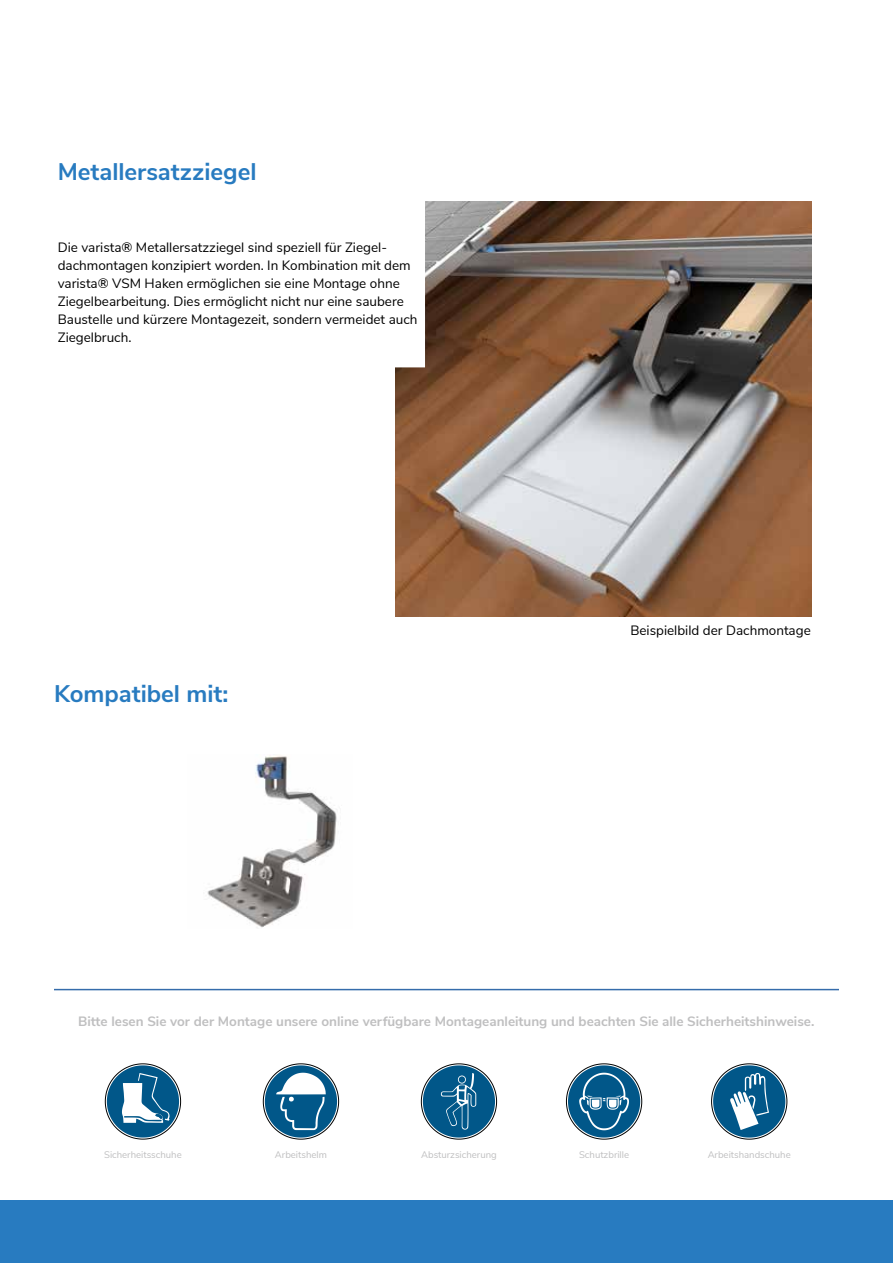
<style>
.page{position:relative;width:893px;height:1263px;background:#fff}
.page>*{position:absolute;margin:0;border:0;box-sizing:border-box;transform-origin:0 0}
.t1{font:700 24px "Nunito Sans";color:#287bc0}
.t2{font:13.5px/18px "Nunito Sans";color:#000}
.t3{font:700 13.5px "Nunito Sans";color:#bfbfc0}
.t4{font:9.6px "Nunito Sans";color:#bfbfc0}
</style>
<div class="page">
<div style="left:0;top:1200px;width:893px;height:63px;background:#287bc0"></div>
<img style="left:395px;top:202px;width:416px;height:415px">
<div style="left:54px;top:151px;width:367px;height:213px;background:#fff"></div>
<hr style="left:54px;top:989px;width:785px;height:1px;background:#356cab">
<svg style="left:105px;top:1064px;width:76px;height:75px"></svg>
<svg style="left:263px;top:1064px;width:76px;height:75px"></svg>
<svg style="left:711px;top:1064px;width:76px;height:75px"></svg>
<svg style="left:566px;top:1064px;width:76px;height:75px"></svg>
<svg style="left:421px;top:1064px;width:76px;height:75px"></svg>
<img style="left:207px;top:755px;width:130px;height:173px">
<h1 class="t1" style="left:58px;top:154px;width:200px">Metallersatzziegel</h1>
<p class="t2" style="left:58px;top:237px;width:361px">Die varista® Metallersatzziegel sind speziell für Ziegel&shy;dachmontagen konzipiert worden. In Kombination mit dem varista® VSM Haken ermöglichen sie eine Montage ohne Ziegelbearbeitung. Dies ermöglicht nicht nur eine saubere Baustelle und kürzere Montagezeit, sondern vermeidet auch Ziegelbruch.</p>
<h1 class="t1" style="left:54px;top:676px;width:176px">Kompatibel mit:</h1>
<p class="t2" style="left:630px;top:620px;width:182px">Beispielbild der Dachmontage</p>
<p class="t3" style="left:78px;top:1011px;width:738px">Bitte lesen Sie vor der Montage unsere online verfügbare Montageanleitung und beachten Sie alle Sicherheitshinweise.</p>
<p class="t4" style="left:104px;top:1147px;width:79px">Sicherheitsschuhe</p>
<p class="t4" style="left:275px;top:1147px;width:53px">Arbeitshelm</p>
<p class="t4" style="left:421px;top:1148px;width:77px">Absturzsicherung</p>
<p class="t4" style="left:579px;top:1147px;width:52px">Schutzbrille</p>
<p class="t4" style="left:708px;top:1147px;width:85px">Arbeitshandschuhe</p>
</div>
